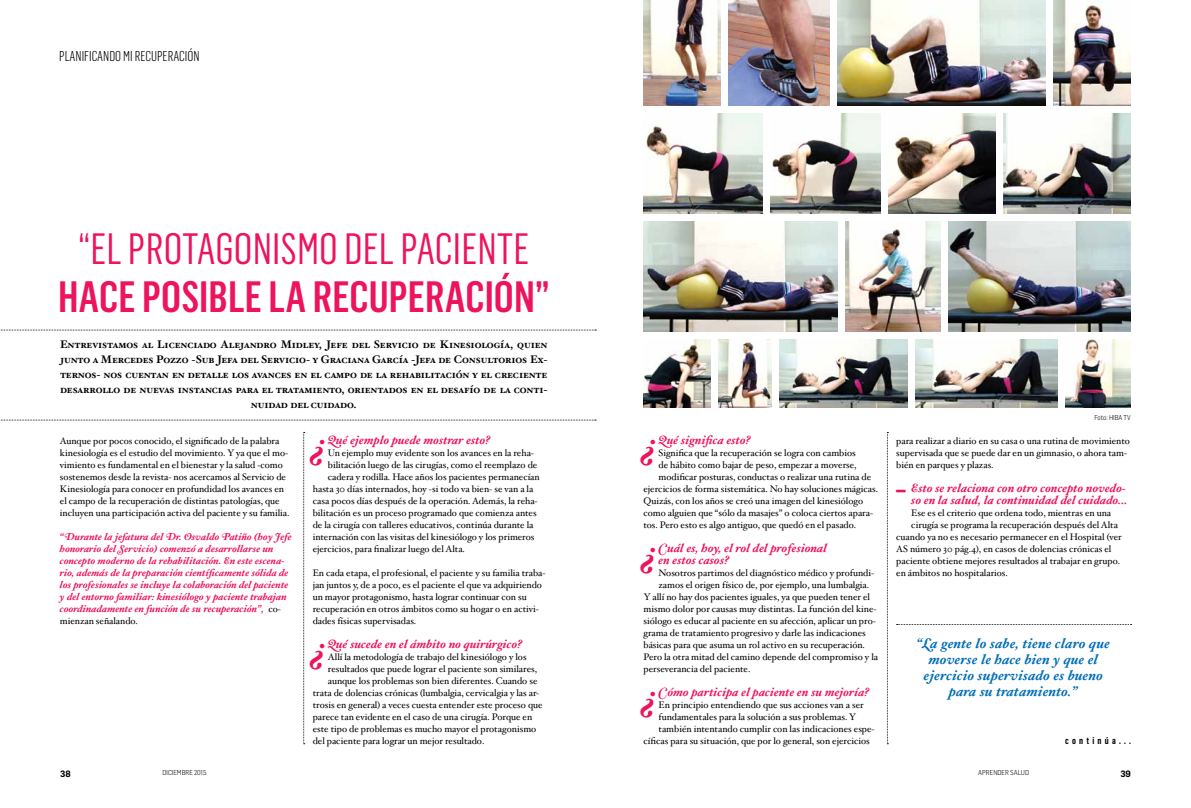
<style>
.page{position:relative;width:1191px;height:808px;background:#fff}
.page>*{position:absolute;margin:0;border:0;box-sizing:border-box;transform-origin:0 0}
.t1{font:43px "Flama Condensed";letter-spacing:.005em;color:#ed135d}
.t2{font:500 43px "Flama Condensed";letter-spacing:.005em;color:#ed135d}
.t3{font:36px "Hoefler Text Bold Italic Swash";color:#ed135d}
.t4{font:14px/16px "Hoefler Text Bold Italic Swash";letter-spacing:.01em;color:#006eb7;text-align:center}
.t5{font:300 14px "Flama Condensed";color:#000}
.t6{font:12px/12px "Hoefler Text Bold Italic Swash";color:#ed135d}
.t7{font:11px/15px "Hoefler Text Bold Small Caps";letter-spacing:-.01em;color:#000;text-align:center}
.t8{font:10px/12px "Hoefler Text Bold Italic Swash";color:#ed135d}
.t9{font:9.5px/12px "Hoefler Text";color:#000}
.t10{font:600 9.5px "Flama Condensed";color:#000}
.t11{font:600 9px "Flama";color:#000}
.t12{font:300 7px "Flama Semicondensed";color:#000}
.s1{font-family:"Hoefler Text";font-size:9.5px;color:#000}
</style>
<div class="page">
<svg style="left:0;top:330px;width:596px;height:1px"></svg>
<svg style="left:896px;top:624px;width:235px;height:1px"></svg>
<svg style="left:0;top:420px;width:596px;height:1px"></svg>
<svg style="left:887px;top:432px;width:1px;height:312px"></svg>
<svg style="left:303px;top:432px;width:2px;height:312px"></svg>
<img style="left:837px;top:0;width:209px;height:106px">
<img style="left:948px;top:221px;width:183px;height:111px">
<img style="left:643px;top:221px;width:195px;height:111px">
<img style="left:1053px;top:0;width:78px;height:106px">
<img style="left:728px;top:0;width:102px;height:106px">
<img style="left:643px;top:0;width:78px;height:106px">
<img style="left:643px;top:340px;width:68px;height:68px">
<img style="left:1065px;top:339px;width:66px;height:69px">
<img style="left:915px;top:339px;width:143px;height:69px">
<img style="left:779px;top:340px;width:129px;height:67px">
<img style="left:1003px;top:113px;width:128px;height:101px">
<img style="left:888px;top:113px;width:108px;height:101px">
<img style="left:643px;top:113px;width:120px;height:101px">
<img style="left:770px;top:113px;width:111px;height:101px">
<img style="left:845px;top:221px;width:96px;height:111px">
<img style="left:718px;top:339px;width:54px;height:69px">
<h3 class="t5" style="left:59px;top:47px;width:140px">PLANIFICANDO MI RECUPERACIÓN</h3>
<h1 class="t1" style="left:78px;top:222px;width:453px">“EL PROTAGONISMO DEL PACIENTE</h1>
<h1 class="t2" style="left:58px;top:270px;width:493px">HACE POSIBLE LA RECUPERACIÓN”</h1>
<p class="t7" style="left:60px;top:337px;width:489px">Entrevistamos al Licenciado Alejandro Midley, Jefe del Servicio de Kinesiología, quien junto a Mercedes Pozzo -Sub Jefa del Servicio- y Graciana García -Jefa de Consultorios Ex&shy;ternos- nos cuentan en detalle los avances en el campo de la rehabilitación y el creciente desarrollo de nuevas instancias para el tratamiento, orientados en el desafío de la conti&shy;nuidad del cuidado.</p>
<p class="t9" style="left:60px;top:435px;width:231px">Aunque por pocos conocido, el significado de la palabra kinesiología es el estudio del movimiento. Y ya que el mo&shy;vimiento es fundamental en el bienestar y la salud -como sostenemos desde la revista- nos acercamos al Servicio de Kinesiología para conocer en profundidad los avances en el campo de la recuperación de distintas patologías, que incluyen una participación activa del paciente y su familia.</p>
<p class="t8" style="left:60px;top:531px;width:234px">“Durante la jefatura del Dr. Osvaldo Patiño (hoy Jefe honorario del Servicio) comenzó a desarrollarse un concepto moderno de la rehabilitación. En este escena&shy;rio, además de la preparación científicamente sólida de los profesionales se incluye la colaboración del paciente y del entorno familiar: kinesiólogo y paciente trabajan coordinadamente en función de su recuperación”, <span class="s1">co-</span></p>
<p class="t9" style="left:60px;top:615px;width:80px">mienzan señalando.</p>
<p class="t6" style="left:658px;top:434px;width:94px">Qué significa esto?</p>
<p class="t9" style="left:658px;top:447px;width:199px">Significa que la recuperación se logra con cambios</p>
<p class="t9" style="left:658px;top:459px;width:200px">de hábito como bajar de peso, empezar a moverse,</p>
<p class="t9" style="left:658px;top:471px;width:214px">modificar posturas, conductas o realizar una rutina de</p>
<p class="t9" style="left:643px;top:483px;width:236px">ejercicios de forma sistemática. No hay soluciones mágicas.</p>
<p class="t9" style="left:643px;top:495px;width:221px">Quizás, con los años se creó una imagen del kinesiólogo</p>
<p class="t9" style="left:643px;top:507px;width:231px">como alguien que “sólo da masajes” o coloca ciertos apara-</p>
<p class="t9" style="left:643px;top:519px;width:214px">tos. Pero esto es algo antiguo, que quedó en el pasado.</p>
<p class="t6" style="left:658px;top:542px;width:170px">Cuál es, hoy, el rol del profesional en estos casos?</p>
<p class="t9" style="left:658px;top:567px;width:217px">Nosotros partimos del diagnóstico médico y profundi-</p>
<p class="t9" style="left:658px;top:579px;width:212px">zamos el origen físico de, por ejemplo, una lumbalgia.</p>
<p class="t9" style="left:643px;top:591px;width:228px">Y allí no hay dos pacientes iguales, ya que pueden tener el</p>
<p class="t9" style="left:643px;top:603px;width:235px">mismo dolor por causas muy distintas. La función del kine-</p>
<p class="t9" style="left:643px;top:615px;width:234px">siólogo es educar al paciente en su afección, aplicar un pro-</p>
<p class="t9" style="left:643px;top:627px;width:224px">grama de tratamiento progresivo y darle las indicaciones</p>
<p class="t9" style="left:643px;top:639px;width:223px">básicas para que asuma un rol activo en su recuperación.</p>
<p class="t9" style="left:643px;top:651px;width:236px">Pero la otra mitad del camino depende del compromiso y la</p>
<p class="t9" style="left:643px;top:663px;width:108px">perseverancia del paciente.</p>
<p class="t6" style="left:658px;top:686px;width:212px">Cómo participa el paciente en su mejoría?</p>
<p class="t9" style="left:658px;top:699px;width:207px">En principio entendiendo que sus acciones van a ser</p>
<p class="t9" style="left:658px;top:711px;width:199px">fundamentales para la solución a sus problemas. Y</p>
<p class="t9" style="left:658px;top:723px;width:218px">también intentando cumplir con las indicaciones espe-</p>
<p class="t9" style="left:643px;top:735px;width:228px">cíficas para su situación, que por lo general, son ejercicios</p>
<p class="t6" style="left:328px;top:434px;width:164px">Qué ejemplo puede mostrar esto?</p>
<p class="t9" style="left:328px;top:447px;width:208px">Un ejemplo muy evidente son los avances en la reha-</p>
<p class="t9" style="left:328px;top:459px;width:211px">bilitación luego de las cirugías, como el reemplazo de</p>
<p class="t9" style="left:328px;top:471px;width:213px">cadera y rodilla. Hace años los pacientes permanecían</p>
<p class="t9" style="left:313px;top:483px;width:222px">hasta 30 días internados, hoy -si todo va bien- se van a la</p>
<p class="t9" style="left:313px;top:495px;width:226px">casa pocos días después de la operación. Además, la reha-</p>
<p class="t9" style="left:313px;top:507px;width:225px">bilitación es un proceso programado que comienza antes</p>
<p class="t9" style="left:313px;top:519px;width:222px">de la cirugía con talleres educativos, continúa durante la</p>
<p class="t9" style="left:313px;top:531px;width:223px">internación con las visitas del kinesiólogo y los primeros</p>
<p class="t9" style="left:313px;top:543px;width:154px">ejercicios, para finalizar luego del Alta.</p>
<p class="t9" style="left:313px;top:567px;width:234px">En cada etapa, el profesional, el paciente y su familia traba&shy;jan juntos y, de a poco, es el paciente el que va adquiriendo un mayor protagonismo, hasta lograr continuar con su recuperación en otros ámbitos como su hogar o en activi&shy;dades físicas supervisadas.</p>
<p class="t6" style="left:328px;top:638px;width:196px">Qué sucede en el ámbito no quirúrgico?</p>
<p class="t9" style="left:328px;top:651px;width:200px">Allí la metodología de trabajo del kinesiólogo y los</p>
<p class="t9" style="left:328px;top:663px;width:211px">resultados que puede lograr el paciente son similares,</p>
<p class="t9" style="left:328px;top:675px;width:211px">aunque los problemas son bien diferentes. Cuando se</p>
<p class="t9" style="left:313px;top:687px;width:228px">trata de dolencias crónicas (lumbalgia, cervicalgia y las ar-</p>
<p class="t9" style="left:313px;top:699px;width:231px">trosis en general) a veces cuesta entender este proceso que</p>
<p class="t9" style="left:313px;top:711px;width:221px">parece tan evidente en el caso de una cirugía. Porque en</p>
<p class="t9" style="left:313px;top:723px;width:225px">este tipo de problemas es mucho mayor el protagonismo</p>
<p class="t9" style="left:313px;top:735px;width:173px">del paciente para lograr un mejor resultado.</p>
<h2 class="t3" style="left:313px;top:421px;width:16px">¿</h2>
<h2 class="t3" style="left:643px;top:421px;width:16px">¿</h2>
<h2 class="t3" style="left:643px;top:529px;width:16px">¿</h2>
<h2 class="t3" style="left:313px;top:625px;width:16px">¿</h2>
<h2 class="t3" style="left:643px;top:673px;width:16px">¿</h2>
<p class="t12" style="left:1094px;top:413px;width:37px">Foto: HI BA TV</p>
<p class="t9" style="left:896px;top:435px;width:235px">para realizar a diario en su casa o una rutina de movimiento supervisada que se puede dar en un gimnasio, o ahora tam&shy;bién en parques y plazas.</p>
<p class="t6" style="left:911px;top:482px;width:218px">Esto se relaciona con otro concepto novedo&shy;so en la salud, la continuidad del cuidado...</p>
<p class="t9" style="left:911px;top:507px;width:201px">Ese es el criterio que ordena todo, mientras en una</p>
<p class="t9" style="left:911px;top:519px;width:208px">cirugía se programa la recuperación después del Alta</p>
<p class="t9" style="left:896px;top:531px;width:227px">cuando ya no es necesario permanecer en el Hospital (ver</p>
<p class="t9" style="left:896px;top:543px;width:217px">AS número 30 pág.4), en casos de dolencias crónicas el</p>
<p class="t9" style="left:896px;top:555px;width:225px">paciente obtiene mejores resultados al trabajar en grupo.</p>
<p class="t9" style="left:896px;top:567px;width:113px">en ámbitos no hospitalarios.</p>
<h2 class="t3" style="left:896px;top:465px;width:13px">-</h2>
<h3 class="t4" style="left:917px;top:635px;width:195px">“La gente lo sabe, tiene claro que moverse le hace bien y que el ejercicio supervisado es bueno para su tratamiento.”</h3>
<p class="t10" style="left:1065px;top:735px;width:67px">continúa...</p>
<p class="t11" style="left:60px;top:767px;width:12px">38</p>
<p class="t12" style="left:162px;top:768px;width:46px">DICIEMBRE 2015</p>
<p class="t12" style="left:978px;top:768px;width:52px">APRENDER SALUD</p>
<p class="t11" style="left:1120px;top:767px;width:12px">39</p>
</div>
